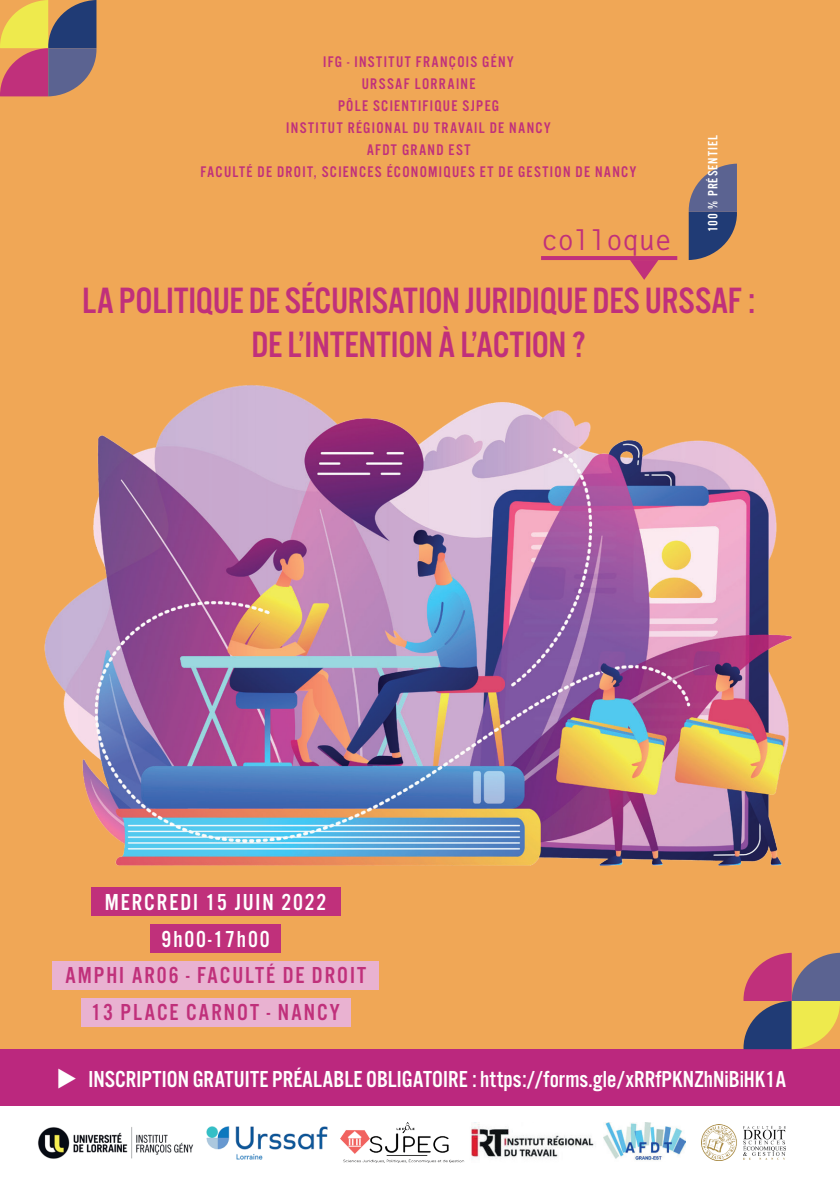
<style>
.page{position:relative;width:840px;height:1191px;background:#fff}
.page>*{position:absolute;margin:0;border:0;box-sizing:border-box;transform-origin:0 0}
.t1{font:38px/44px "Alternate Got No 3 D";letter-spacing:-.01em;color:#c0307b;text-align:center}
.t2{font:700 28px "Letter Gothic Std";letter-spacing:-.02em;color:#c0307b}
.t3{font:24px "Alternate Got No 3 D";letter-spacing:.005em;color:#fff}
.t4{font:24px/36.8px "Alternate Got No 3 D";letter-spacing:.08em;color:#c0307b;text-align:center}
.t5{font:24px/36.8px "Alternate Got No 3 D";letter-spacing:.08em;color:#fff;text-align:center}
.t6{font:16px/22px "Alternate Got No 3 D";letter-spacing:.08em;color:#c0307b;text-align:center}
.t7{font:14px "Alternate Got No 2 D";letter-spacing:.06em;color:#fff;scale:1.08 1}
</style>
<div class="page">
<div style="left:0;top:0;width:839px;height:1050px;background:#f0a756"></div>
<img style="left:44px;top:385px;width:748px;height:481px">
<div style="left:0;top:1049px;width:839px;height:57px;background:#bb287e"></div>
<div style="left:91px;top:887px;width:249px;height:29px;background:#c0307b"></div>
<div style="left:150px;top:924px;width:131px;height:28px;background:#c0307b"></div>
<div style="left:52px;top:961px;width:326px;height:28px;background:#e9b2d1"></div>
<div style="left:81px;top:998px;width:269px;height:28px;background:#e9b2d1"></div>
<hr style="left:540px;top:256px;width:137px;height:4px;background:#c0307b">
<svg style="left:630px;top:260px;width:28px;height:20px"></svg>
<svg style="left:688px;top:164px;width:48px;height:96px"></svg>
<svg style="left:0;top:0;width:96px;height:96px"></svg>
<svg style="left:743px;top:952px;width:96px;height:97px"></svg>
<img style="left:38px;top:1127px;width:156px;height:32px">
<img style="left:471px;top:1124px;width:123px;height:36px">
<img style="left:603px;top:1123px;width:82px;height:37px">
<img style="left:701px;top:1125px;width:84px;height:35px">
<img style="left:340px;top:1123px;width:125px;height:39px">
<img style="left:206px;top:1126px;width:122px;height:34px">
<p class="t6" style="left:200px;top:51px;width:437px">IFG - INSTITUT FRANÇOIS GÉNY<br>URSSAF LORRAINE<br>PÔLE SCIENTIFIQUE SJPEG<br>INSTITUT RÉGIONAL DU TRAVAIL DE NANCY<br>AFDT GRAND EST<br>FACULTÉ DE DROIT, SCIENCES ÉCONOMIQUES ET DE GESTION DE NANCY</p>
<h2 class="t2" style="left:540px;top:222px;width:132px">colloque</h2>
<p class="t7" style="left:705px;top:232px;width:91px;rotate:-90deg">100 % PRÉSENTIEL</p>
<h1 class="t1" style="left:82px;top:279px;width:674px">LA POLITIQUE DE SÉCURISATION JURIDIQUE DES URSSAF :<br>DE L’INTENTION À L’ACTION ?</h1>
<h3 class="t5" style="left:105px;top:884px;width:223px">MERCREDI 15 JUIN 2022<br>9h00-17h00</h3>
<h3 class="t4" style="left:65px;top:957px;width:302px">AMPHI AR06 - FACULTÉ DE DROIT<br>13 PLACE CARNOT - NANCY</h3>
<h3 class="t3" style="left:57px;top:1066px;width:730px">◆ INSCRIPTION GRATUITE PRÉALABLE OBLIGATOIRE : https://forms.gle/xRRfPKNZhNiBiHK1A</h3>
</div>
